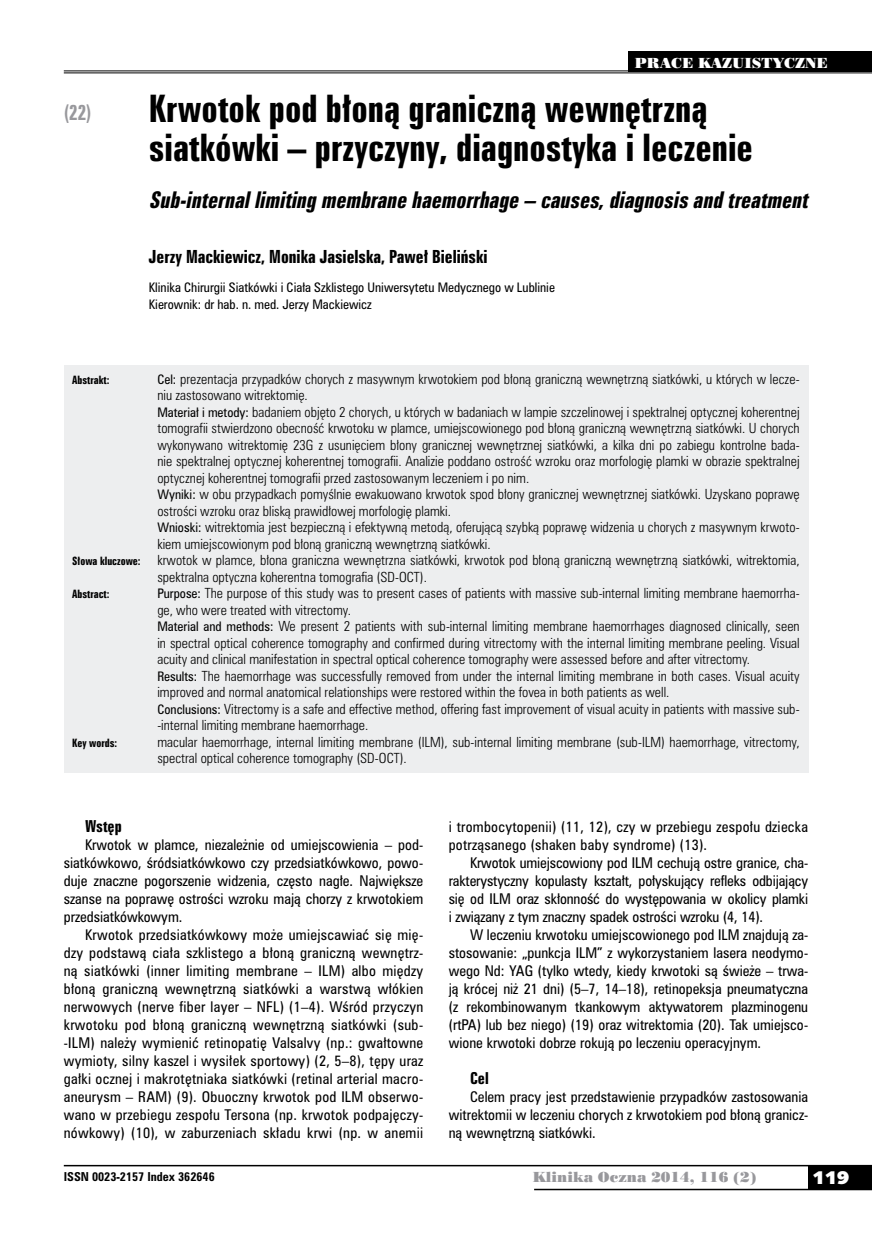
<style>
.page{position:relative;width:872px;height:1234px;background:#fff}
.page>*{position:absolute;margin:0;border:0;box-sizing:border-box;transform-origin:0 0}
.t1{font:34.5px/39px "Zurich Bd X Cn PL";color:#000}
.t2{font:italic 21px "Zurich Bd X Cn PL";color:#000}
.t3{font:19.5px "Zurich Bd X Cn PL";color:#98989c;scale:.9 1}
.t4{font:18px "Humanst 531 U Blk PL";color:#fff}
.t5{font:16.5px "Zurich Bd X Cn PL";color:#000}
.t6{font:15px "Zurich Bd X Cn PL";color:#000}
.t7{font:13.5px/18px "Zurich Cn PL";color:#000;text-align:justify}
.t8{font:13.5px/18px "Zurich Cn PL";letter-spacing:.02em;color:#000}
.t9{font:13.5px "Poster Bodoni PL";color:#98989c}
.t10{font:13.5px "Poster Bodoni PL";color:#fff}
.t11{font:12.75px/16.5px "Zurich Lt Cn PL";color:#000}
.t12{font:12px/16.5px "Zurich Cn PL";color:#000}
.t13{font:700 11.25px "Zurich Cn PL";color:#000}
.t14{font:10.5px "Zurich Bd X Cn PL";color:#000}
.s1{font-family:"Zurich Cn PL";font-size:12px}
</style>
<div class="page">
<div style="left:808px;top:1165px;width:64px;height:24px;background:#000"></div>
<hr style="left:64px;top:1164px;width:808px;height:2px;background:#000">
<hr style="left:534px;top:1188px;width:338px;height:1px;background:#000">
<div style="left:64px;top:365px;width:744px;height:407px;background:#edeeef"></div>
<hr style="left:64px;top:70px;width:808px;height:1px;background:#000">
<hr style="left:64px;top:72px;width:808px;height:1px;background:#000">
<div style="left:628px;top:51px;width:244px;height:21px;background:#000"></div>
<h3 class="t3" style="left:64px;top:100px;width:32px">(22)</h3>
<p class="t10" style="left:635px;top:54px;width:195px">PRACE KAZUISTYCZNE</p>
<h1 class="t1" style="left:149px;top:89px;width:605px">Krwotok pod błoną graniczną wewnętrzną siatkówki – przyczyny, diagnostyka i leczenie</h1>
<h2 class="t2" style="left:149px;top:186px;width:665px">Sub-internallimitingmembrane haemorrhage – causes,diagnosisandtreatment</h2>
<p class="t5" style="left:149px;top:245px;width:340px">Jerzy Mackiewicz, Monika Jasielska, Paweł Bieliński</p>
<p class="t12" style="left:149px;top:279px;width:407px">Klinika Chirurgii Siatkówki i Ciała Szklistego Uniwersytetu Medycznego w Lublinie<br>Kierownik: dr hab. n. med. Jerzy Mackiewicz</p>
<p class="t14" style="left:72px;top:372px;width:39px">Abstrakt:</p>
<p class="t11" style="left:157px;top:370px;width:644px"><span class="s1">Cel:</span> prezentacja przypadków chorych z masywnym krwotokiem pod błoną graniczną wewnętrzną siatkówki, u których w lecze&shy;niu zastosowano witrektomię.<br><span class="s1">Materiał i metody:</span> badaniem objęto 2 chorych, u których w badaniach w lampie szczelinowej i spektralnej optycznej koherentnej tomografii stwierdzono obecność krwotoku w plamce, umiejscowionego pod błoną graniczną wewnętrzną siatkówki. U chorych wykonywano witrektomię 23G z usunięciem błony granicznej wewnętrznej siatkówki, a kilka dni po zabiegu kontrolne bada&shy;nie spektralnej optycznej koherentnej tomografii. Analizie poddano ostrość wzroku oraz morfologię plamki w obrazie spektralnej optycznej koherentnej tomografii przed zastosowanym leczeniem i po nim.<br><span class="s1">Wyniki:</span> w obu przypadkach pomyślnie ewakuowano krwotok spod błony granicznej wewnętrznej siatkówki. Uzyskano poprawę ostrości wzroku oraz bliską prawidłowej morfologię plamki.<br><span class="s1">Wnioski:</span> witrektomia jest bezpieczną i efektywną metodą, oferującą szybką poprawę widzenia u chorych z masywnym krwoto&shy;kiem umiejscowionym pod błoną graniczną wewnętrzną siatkówki.</p>
<p class="t14" style="left:72px;top:554px;width:70px">Słowa kluczowe:</p>
<p class="t11" style="left:157px;top:552px;width:644px">krwotok w plamce, błona graniczna wewnętrzna siatkówki, krwotok pod błoną graniczną wewnętrzną siatkówki, witrektomia, spektralna optyczna koherentna tomografia (SD-OCT).</p>
<p class="t14" style="left:72px;top:587px;width:39px">Abstract:</p>
<p class="t11" style="left:157px;top:585px;width:644px"><span class="s1">Purpose:</span> The purpose of this study was to present cases of patients with massive sub-internal limiting membrane haemorrha&shy;ge, who were treated with vitrectomy.<br><span class="s1">Material and methods:</span> We present 2 patients with sub-internal limiting membrane haemorrhages diagnosed clinically, seen in spectral optical coherence tomography and confirmed during vitrectomy with the internal limiting membrane peeling. Visual acuity and clinical manifestation in spectral optical coherence tomography were assessed before and after vitrectomy.<br><span class="s1">Results:</span> The haemorrhage was successfully removed from under the internal limiting membrane in both cases. Visual acuity improved and normal anatomical relationships were restored within the fovea in both patients as well.<br><span class="s1">Conclusions:</span> Vitrectomy is a safe and effective method, offering fast improvement of visual acuity in patients with massive sub--internal limiting membrane haemorrhage.</p>
<p class="t14" style="left:72px;top:735px;width:46px">Key words:</p>
<p class="t11" style="left:157px;top:733px;width:644px">macular haemorrhage, internal limiting membrane (ILM), sub-internal limiting membrane (sub-ILM) haemorrhage, vitrectomy, spectral optical coherence tomography (SD-OCT).</p>
<p class="t6" style="left:85px;top:816px;width:38px">Wstęp</p>
<p class="t7" style="left:64px;top:835px;width:361px;text-indent:21px">Krwotok w plamce, niezależnie od umiejscowienia – pod&shy;siatkówkowo, śródsiatkówkowo czy przedsiatkówkowo, powo&shy;duje znaczne pogorszenie widzenia, często nagłe. Największe szanse na poprawę ostrości wzroku mają chorzy z krwotokiem przedsiatkówkowym.</p>
<p class="t7" style="left:64px;top:925px;width:361px;text-indent:21px">Krwotok przedsiatkówkowy może umiejscawiać się mię&shy;dzy podstawą ciała szklistego a błoną graniczną wewnętrz&shy;ną siatkówki (inner limiting membrane – ILM) albo między błoną graniczną wewnętrzną siatkówki a warstwą włókien nerwowych (nerve fiber layer – NFL) (1–4). Wśród przyczyn krwotoku pod błoną graniczną wewnętrzną siatkówki (sub--ILM) należy wymienić retinopatię Valsalvy (np.: gwałtowne wymioty, silny kaszel i wysiłek sportowy) (2, 5–8), tępy uraz gałki ocznej i makrotętniaka siatkówki (retinal arterial macro&shy;aneurysm – RAM) (9). Obuoczny krwotok pod ILM obserwo&shy;wano w przebiegu zespołu Tersona (np. krwotok podpajęczy&shy;nówkowy) (10), w zaburzeniach składu krwi (np. w anemii</p>
<p class="t8" style="left:449px;top:817px;width:361px">i trombocytopenii) (11, 12), czy w przebiegu zespołu dziecka potrząsanego (shaken baby syndrome) (13).</p>
<p class="t7" style="left:449px;top:853px;width:361px;text-indent:21px">Krwotok umiejscowiony pod ILM cechują ostre granice, cha&shy;rakterystyczny kopulasty kształt, połyskujący refleks odbijający się od ILM oraz skłonność do występowania w okolicy plamki i związany z tym znaczny spadek ostrości wzroku (4, 14).</p>
<p class="t7" style="left:449px;top:925px;width:361px;text-indent:21px">W leczeniu krwotoku umiejscowionego pod ILM znajdują za&shy;stosowanie: „punkcja ILM” z wykorzystaniem lasera neodymo&shy;wego Nd: YAG (tylko wtedy, kiedy krwotoki są świeże – trwa&shy;ją krócej niż 21 dni) (5–7, 14–18), retinopeksja pneumatyczna (z rekombinowanym tkankowym aktywatorem plazminogenu (rtPA) lub bez niego) (19) oraz witrektomia (20). Tak umiejsco&shy;wione krwotoki dobrze rokują po leczeniu operacyjnym.</p>
<p class="t6" style="left:470px;top:1068px;width:20px">Cel</p>
<p class="t7" style="left:449px;top:1087px;width:361px;text-indent:21px">Celem pracy jest przedstawienie przypadków zastosowania witrektomii w leczeniu chorych z krwotokiem pod błoną granicz&shy;ną wewnętrzną siatkówki.</p>
<p class="t13" style="left:64px;top:1168px;width:152px">ISSN 0023-2157 Index 362646</p>
<p class="t9" style="left:532px;top:1168px;width:225px">Klinika Oczna 2014, 116 (2)</p>
<h3 class="t4" style="left:812px;top:1165px;width:38px">119</h3>
</div>
